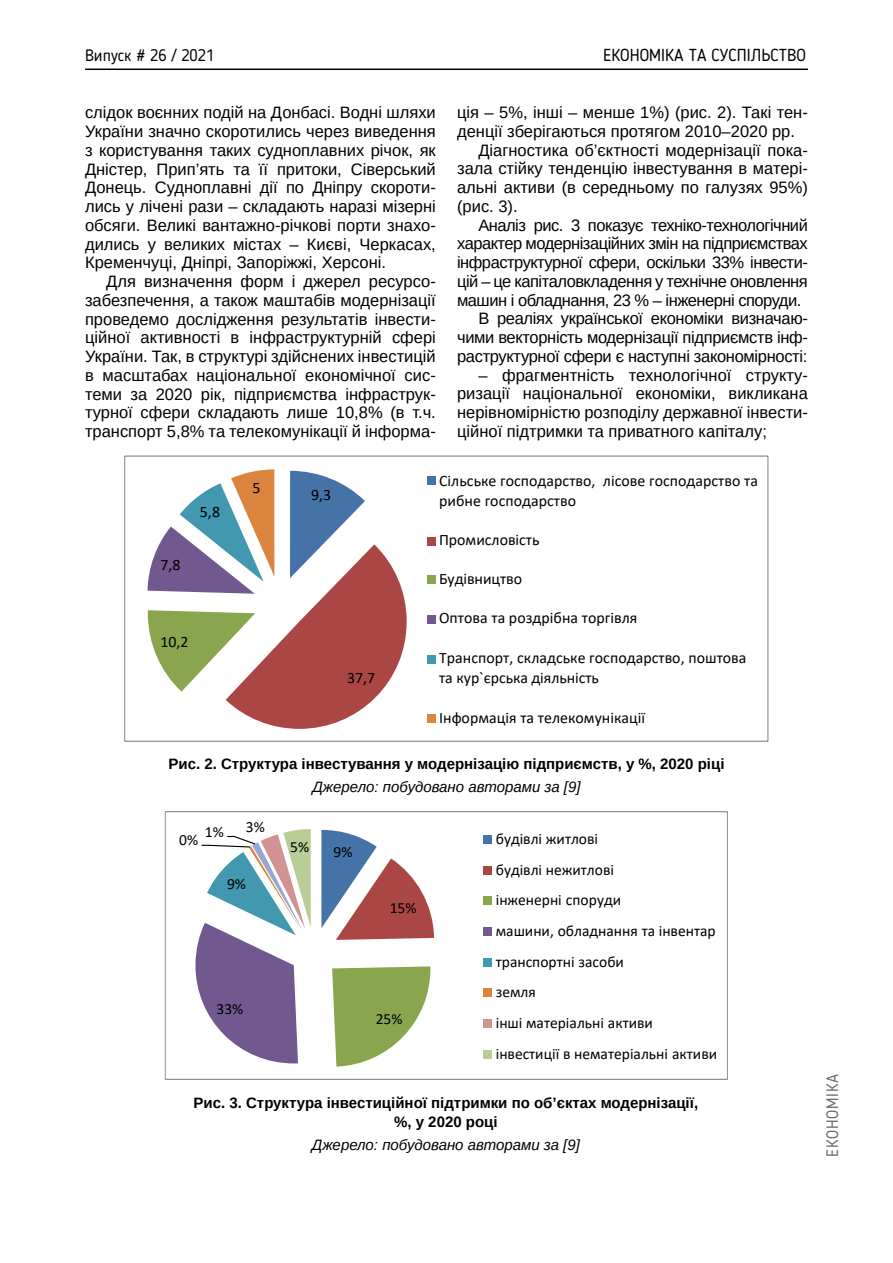
<style>
.page{position:relative;width:893px;height:1263px;background:#fff}
.page>*{position:absolute;margin:0;border:0;box-sizing:border-box;transform-origin:0 0}
.t1{font:17.25px "Blogger Sans";color:#000}
.t2{font:16.5px/18.8px "Arimo";letter-spacing:-.02em;color:#000;text-align:justify}
.t3{font:16.5px "Arimo";color:#000}
.t4{font:16.5px "Blogger Sans";color:#000}
.t5{font:16.5px "Blogger Sans";letter-spacing:.05em;color:#6d6e71}
.t6{font:15.9px/20px "Calibri";letter-spacing:.005em;color:#000}
.t7{font:15.6px/30.6px "Calibri";color:#000}
.t8{font:700 15px/18.8px "Arimo";color:#000;text-align:center}
.t9{font:italic 15px "Arimo";color:#000}
</style>
<div class="page">
<hr style="left:85px;top:69px;width:723px;height:1px;background:#000">
<svg style="left:147px;top:469px;width:260px;height:260px"></svg>
<div style="left:427px;top:476px;width:8px;height:9px;background:#4572a7"></div>
<div style="left:427px;top:537px;width:8px;height:9px;background:#aa4643"></div>
<div style="left:427px;top:575px;width:8px;height:9px;background:#89a54e"></div>
<div style="left:427px;top:615px;width:8px;height:9px;background:#71588f"></div>
<div style="left:427px;top:655px;width:8px;height:9px;background:#4198af"></div>
<div style="left:427px;top:714px;width:8px;height:9px;background:#db843d"></div>
<div style="left:124px;top:456px;width:644px;height:286px;border:1px solid #868686"></div>
<svg style="left:321px;top:830px;width:113px;height:110px"></svg>
<svg style="left:332px;top:966px;width:98px;height:100px"></svg>
<svg style="left:195px;top:829px;width:116px;height:234px"></svg>
<div style="left:483px;top:835px;width:9px;height:9px;background:#4572a7"></div>
<div style="left:483px;top:866px;width:9px;height:8px;background:#aa4643"></div>
<div style="left:483px;top:896px;width:9px;height:9px;background:#89a54e"></div>
<div style="left:483px;top:927px;width:9px;height:8px;background:#71588f"></div>
<div style="left:483px;top:958px;width:9px;height:8px;background:#4198af"></div>
<div style="left:483px;top:988px;width:9px;height:9px;background:#db843d"></div>
<div style="left:483px;top:1019px;width:9px;height:9px;background:#d19392"></div>
<div style="left:483px;top:1050px;width:9px;height:8px;background:#b9cd96"></div>
<div style="left:165px;top:811px;width:563px;height:269px;border:1px solid #868686"></div>
<p class="t4" style="left:85px;top:45px;width:131px">Випуск # 26 / 2021</p>
<p class="t1" style="left:603px;top:45px;width:204px">ЕКОНОМІКА ТА СУСПІЛЬСТВО</p>
<p class="t2" style="left:85px;top:103px;width:352px">слідок воєнних подій на Донбасі. Водні шляхи України значно скоротились через виведення з користування таких судноплавних річок, як Дністер, Прип’ять та її притоки, Сіверський Донець. Судноплавні дії по Дніпру скороти&shy;лись у лічені рази – складають наразі мізерні обсяги. Великі вантажно-річкові порти знахо&shy;дились у великих містах – Києві, Черкасах, Кременчуці, Дніпрі, Запоріжжі, Херсоні.</p>
<p class="t2" style="left:85px;top:272px;width:352px;text-indent:21px">Для визначення форм і джерел ресурсо&shy;забезпечення, а також маштабів модернізації проведемо дослідження результатів інвести&shy;ційної активності в інфраструктурній сфері України. Так, в структурі здійснених інвестицій в масштабах національної економічної сис&shy;теми за 2020 рік, підприємства інфраструк&shy;турної сфери складають лише 10,8% (в т.ч. транспорт 5,8% та телекомунікації й інформа-</p>
<p class="t3" style="left:457px;top:102px;width:352px">ція – 5%, інші – менше 1%) (рис. 2). Такі тен-</p>
<p class="t3" style="left:457px;top:121px;width:339px">денції зберігаються протягом 2010–2020 рр.</p>
<p class="t3" style="left:478px;top:140px;width:331px">Діагностика об’єктності модернізації пока-</p>
<p class="t3" style="left:457px;top:158px;width:352px">зала стійку тенденцію інвестування в матері-</p>
<p class="t3" style="left:457px;top:177px;width:352px">альні активи (в середньому по галузях 95%)</p>
<p class="t2" style="left:457px;top:197px;width:62px">(рис. 3).</p>
<p class="t2" style="left:478px;top:216px;width:331px">Аналіз рис. 3 показує техніко-технологічний</p>
<p class="t2" style="left:457px;top:234px;width:352px">характер модернізаційних змін на підприємствах</p>
<p class="t2" style="left:457px;top:253px;width:352px">інфраструктурної сфери, оскільки 33% інвести-</p>
<p class="t2" style="left:457px;top:272px;width:352px">цій – це капіталовкладення у технічне оновлення</p>
<p class="t2" style="left:457px;top:291px;width:346px">машин і обладнання, 23 % – інженерні споруди.</p>
<p class="t2" style="left:478px;top:309px;width:331px">В реаліях української економіки визначаю-</p>
<p class="t2" style="left:457px;top:328px;width:352px">чими векторність модернізації підприємств інф-</p>
<p class="t2" style="left:457px;top:347px;width:352px">раструктурної сфери є наступні закономірності:</p>
<p class="t2" style="left:457px;top:366px;width:352px;text-indent:21px">– фрагментність технологічної структу&shy;ризації національної економіки, викликана нерівномірністю розподілу державної інвести&shy;ційної підтримки та приватного капіталу;</p>
<p class="t6" style="left:160px;top:555px;width:22px">7,8</p>
<p class="t6" style="left:200px;top:501px;width:22px">5,8</p>
<p class="t6" style="left:161px;top:631px;width:30px">10,2</p>
<p class="t6" style="left:252px;top:477px;width:10px">5</p>
<p class="t6" style="left:439px;top:470px;width:320px">Сільське господарство, лісове господарство та рибне господарство</p>
<p class="t6" style="left:439px;top:530px;width:102px">Промисловість</p>
<p class="t6" style="left:439px;top:569px;width:84px">Будівництво</p>
<p class="t6" style="left:439px;top:608px;width:200px">Оптова та роздрібна торгівля</p>
<p class="t6" style="left:439px;top:647px;width:309px">Транспорт, складське господарство, поштова та кур`єрська діяльність</p>
<p class="t6" style="left:439px;top:707px;width:208px">Інформація та телекомунікації</p>
<p class="t6" style="left:311px;top:484px;width:22px">9,3</p>
<p class="t6" style="left:347px;top:667px;width:30px">37,7</p>
<p class="t8" style="left:168px;top:755px;width:557px">Рис. 2. Структура інвестування у модернізацію підприємств, у %, 2020 ріці</p>
<p class="t9" style="left:312px;top:777px;width:270px">Джерело: побудовано авторами за [9]</p>
<p class="t7" style="left:205px;top:816px;width:20px">1%</p>
<p class="t7" style="left:246px;top:811px;width:20px">3%</p>
<p class="t7" style="left:290px;top:831px;width:20px">5%</p>
<p class="t7" style="left:496px;top:823px;width:223px">будівлі житлові<br>будівлі нежитлові<br>інженерні споруди<br>машини, обладнання та інвентар транспортні засоби<br>земля<br>інші матеріальні активи інвестиції в нематеріальні активи</p>
<p class="t8" style="left:194px;top:1094px;width:506px">Рис. 3. Структура інвестиційної підтримки по об’єктах модернізації, %, у 2020 році</p>
<p class="t9" style="left:312px;top:1134px;width:270px">Джерело: побудовано авторами за [9]</p>
<p class="t7" style="left:179px;top:824px;width:20px">0%</p>
<p class="t7" style="left:334px;top:836px;width:20px">9%</p>
<p class="t7" style="left:227px;top:868px;width:20px">9%</p>
<p class="t7" style="left:390px;top:892px;width:28px">15%</p>
<p class="t7" style="left:217px;top:993px;width:28px">33%</p>
<p class="t7" style="left:376px;top:1003px;width:28px">25%</p>
<p class="t5" style="left:822px;top:1157px;width:85px;rotate:-90deg">ЕКОНОМІКА</p>
</div>
